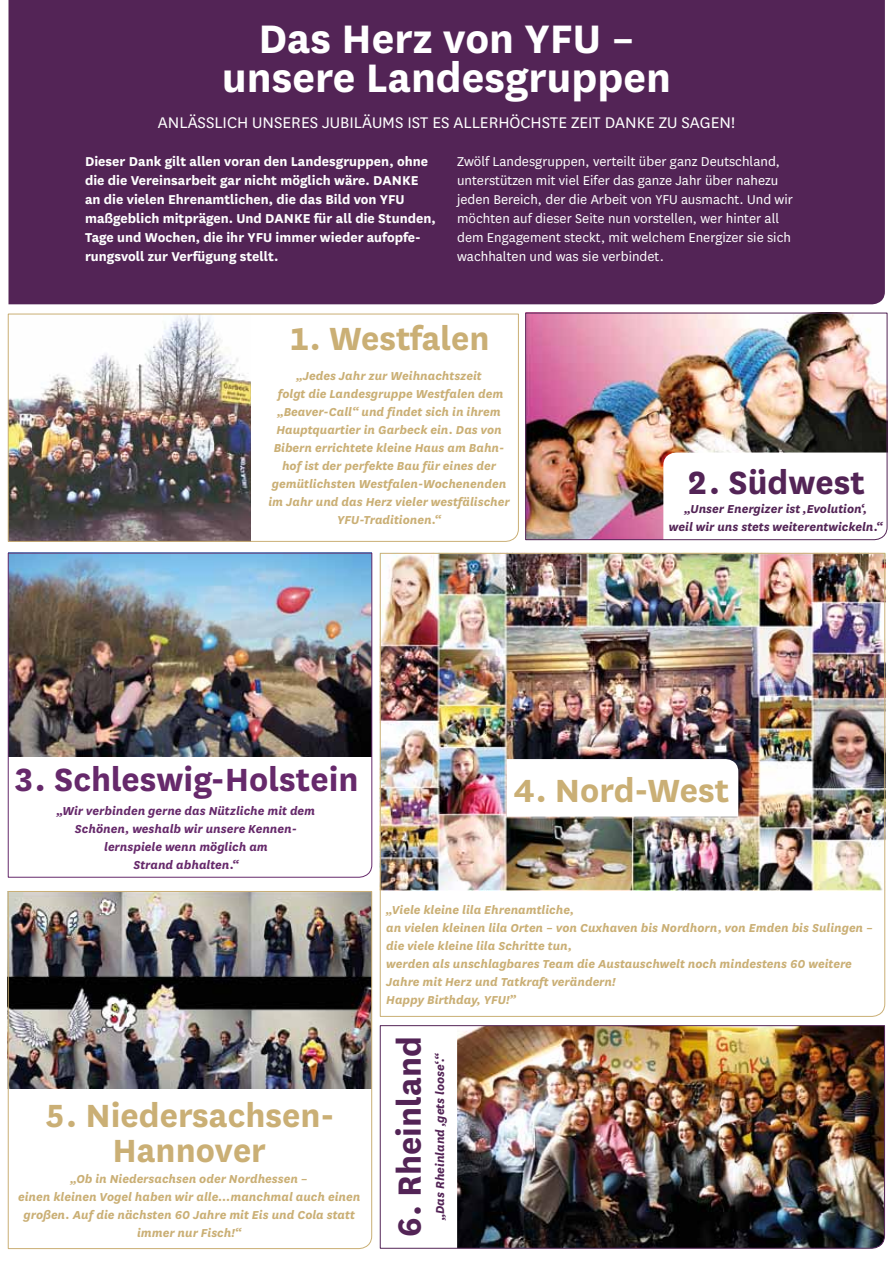
<style>
.page{position:relative;width:893px;height:1263px;background:#fff}
.page>*{position:absolute;margin:0;border:0;box-sizing:border-box;transform-origin:0 0}
.t1{font:700 46.5px/39px "National";color:#fff;text-align:center}
.t2{font:700 37.5px/34.5px "National";color:#caaf75;text-align:center}
.t3{font:700 37.5px "National";color:#532456}
.t4{font:700 37.5px "National";color:#66296b}
.t5{font:18px "National";color:#fff}
.t6{font:15px/19px "National";color:#fff}
.t7{font:700 15px/19px "National";color:#fff}
.t8{font:italic 700 13.5px/18px "National";color:#caaf75;text-align:center}
.t9{font:italic 700 13.5px/18px "National";color:#66296b;text-align:center}
.t10{font:italic 700 13.5px/18px "National";color:#532456;text-align:center}
.t11{font:italic 700 12.75px "National";color:#caaf75}
.s1{font-style:normal;color:#575756}
.s2{font-weight:400;font-style:normal;color:#575756}
</style>
<div class="page">
<svg style="left:663px;top:540px;width:213px;height:1px"></svg>
<div style="left:9px;top:0;width:876px;height:304px;background:#532456"></div>
<img style="left:7px;top:313px;width:512px;height:229px">
<img style="left:7px;top:891px;width:365px;height:358px">
<img style="left:379px;top:553px;width:506px;height:464px">
<img style="left:525px;top:312px;width:363px;height:228px">
<img style="left:379px;top:1025px;width:506px;height:224px">
<img style="left:7px;top:552px;width:366px;height:326px">
<h1 class="t1" style="left:222px;top:16px;width:450px">Das Herz von YFU – unsere Landesgruppen</h1>
<h3 class="t5" style="left:158px;top:110px;width:49px">Anlässlich</h3>
<h3 class="t5" style="left:252px;top:110px;width:11px">unseres</h3>
<h3 class="t5" style="left:322px;top:110px;width:17px">Jubil</h3>
<h3 class="t5" style="left:362px;top:110px;width:102px">äumsist es allerhöchste</h3>
<h3 class="t5" style="left:571px;top:110px;width:121px">Zeit DANKE zu sagen</h3>
<h3 class="t5" style="left:731px;top:110px;width:6px">!</h3>
<p class="t6" style="left:457px;top:151px;width:337px">Zwölf Landesgruppen, verteilt über ganz Deutschland, unterstützen mit viel Eifer das ganze Jahr über nahezu jeden Bereich, der die Arbeit von YFU ausmacht. Und wir möchten auf dieser Seite nun vorstellen, wer hinter all dem Engagement steckt, mit welchem Energizer sie sich wachhalten und was sie verbindet.</p>
<p class="t7" style="left:85px;top:150px;width:352px">Dieser Dank gilt allen voran den Landesgruppen, ohne die die Vereinsarbeit gar nicht möglich wäre. DANKE an die vielen Ehrenamtlichen, die das Bild von YFU maßgeblich mitprägen. Und DANKE für all die Stunden, Tage und Wochen, die ihr YFU immer wieder aufopfe&shy;rungsvoll zur Verfügung stellt.</p>
<h2 class="t2" style="left:289px;top:318px;width:202px">1. Westfalen</h2>
<p class="t8" style="left:268px;top:366px;width:243px">„Jedes Jahr zur Weihnachtszeit<br>folgt die Landesgruppe Westfalen dem „Beaver-Call“ und findet sich in ihrem Hauptquartier in Garbeck ein. Das von Bibern errichtete kleine Haus am Bahn&shy;hof ist der perfekte Bau für eines der gemütlichsten Westfalen-Wochenenden im Jahr und das Herz vieler westfälischer YFU-Traditionen.“</p>
<h2 class="t3" style="left:687px;top:456px;width:180px">2. Südwest</h2>
<p class="t10" style="left:669px;top:499px;width:215px">„Unser Energizer ist ‚Evolution‘,<br>weil wir uns stets weiterentwickeln.“</p>
<h2 class="t4" style="left:13px;top:753px;width:347px">3. Schleswig-Holstein</h2>
<p class="t9" style="left:57px;top:801px;width:260px">„Wir verbinden gerne das Nützliche mit dem<br>Schönen, weshalb wir unsere Kennen&shy;lernspiele wenn möglich am<br>Strand abhalten.“</p>
<h2 class="t2" style="left:44px;top:1096px;width:292px">5. Niedersachsen-<br>Hannover</h2>
<p class="t8" style="left:18px;top:1169px;width:344px">„Ob in Niedersachsen oder Nordhessen –<br>einen kleinen Vogel haben wir alle...manchmal auch einen großen. Auf die nächsten 60 Jahre mit Eis und Cola statt immer nur Fisch!“</p>
<p class="t11" style="left:85px;top:1208px;width:207px"><span class="s1">10 YFU magazin</span> <span class="s2">|</span> Jubiläums-Special</p>
<h2 class="t2" style="left:513px;top:770px;width:217px">4. Nord-West</h2>
<p class="t8" style="left:386px;top:900px;width:488px;text-align:left">„Viele kleine lila Ehrenamtliche,<br>an vielen kleinen lila Orten – von Cuxhaven bis Nordhorn, von Emden bis Sulingen – die viele kleine lila Schritte tun,<br>werden als unschlagbares Team die Austauschwelt noch mindestens 60 weitere Jahre mit Herz und Tatkraft verändern!<br>Happy Birthday, YFU!”</p>
<h2 class="t3" style="left:383px;top:1237px;width:203px;rotate:-90deg">6. Rheinland</h2>
<p class="t10" style="left:430px;top:1220px;width:169px;rotate:-90deg">„Das Rheinland ‚gets loose‘.“</p>
</div>
